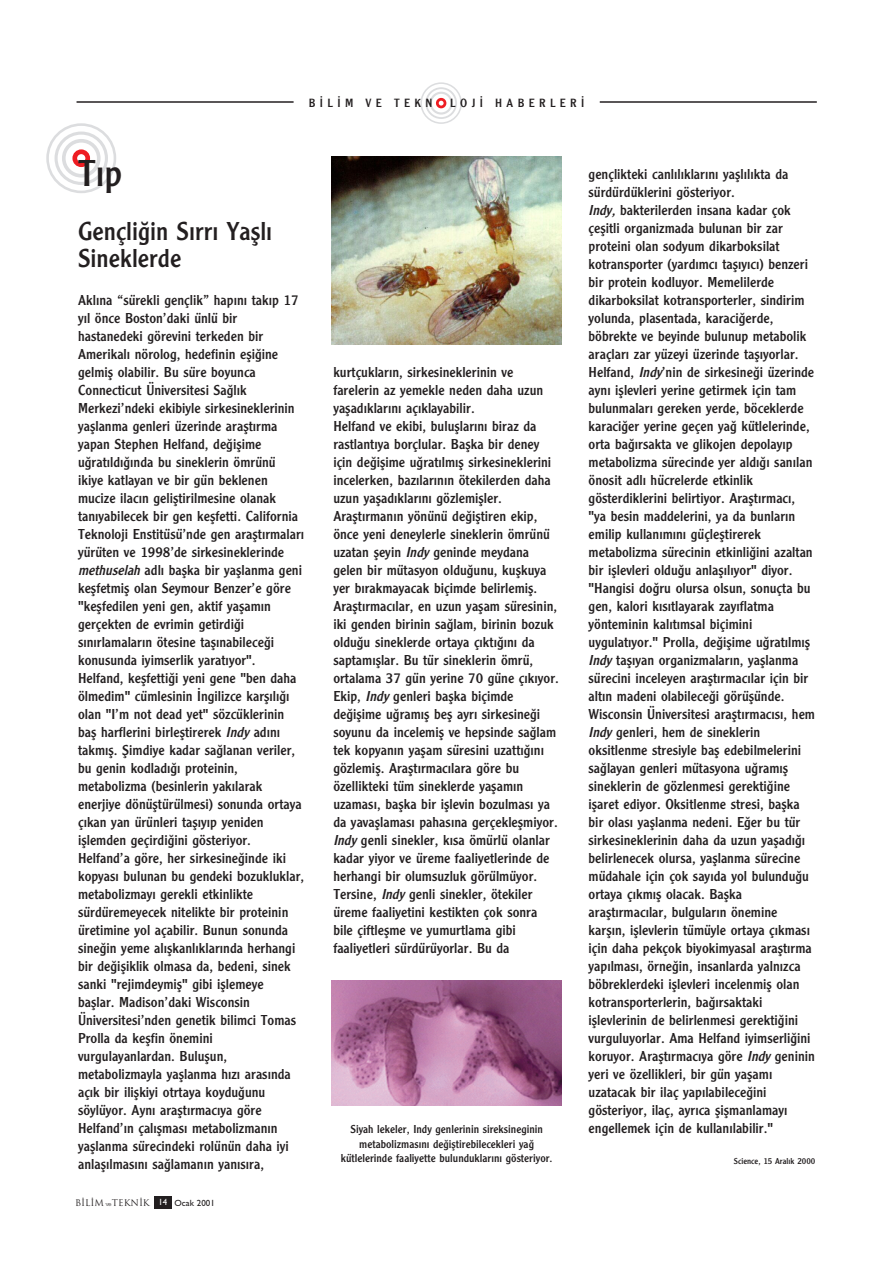
<style>
.page{position:relative;width:893px;height:1263px;background:#fff}
.page>*{position:absolute;margin:0;border:0;box-sizing:border-box;transform-origin:0 0}
.t1{font:39px "Clearface Gothic";color:#231f20}
.t2{font:27px/27px "Clearface Gothic";color:#231f20}
.t3{font:15px/18px "Clearface Gothic";color:#231f20}
.t4{font:12.45px "Clearface Gothic";letter-spacing:.35em;color:#231f20}
.t5{font:12px/14.4px "Clearface Gothic";color:#231f20;text-align:center}
.t6{font:9px "Trajan Plain";color:#231f20}
.t7{font:9px "Clearface Gothic";color:#231f20}
.s1{font-style:italic}
.s2{font-family:"Courier";font-size:6px}
.s3{font-family:"Gill Sans";font-weight:500;color:#fff}
.s4{font-family:"Gill Sans";font-weight:500}
</style>
<div class="page">
<div style="left:154px;top:1196px;width:17px;height:13px;background:#231f20"></div>
<div style="left:429px;top:92px;width:23px;height:23px;border:2px solid #dcdddf;border-radius:50%"></div>
<div style="left:436px;top:98px;width:10px;height:10px;border:3px solid #ee1d23;border-radius:50%"></div>
<div style="left:425px;top:87px;width:32px;height:32px;border:2px solid #dcdddf;border-radius:50%"></div>
<div style="left:420px;top:82px;width:42px;height:42px;border:2px solid #dcdddf;border-radius:50%"></div>
<hr style="left:76px;top:101px;width:217px;height:2px;background:#231f20">
<hr style="left:599px;top:101px;width:217px;height:2px;background:#231f20">
<svg style="left:46px;top:123px;width:70px;height:70px"></svg>
<img style="left:332px;top:981px;width:229px;height:125px">
<img style="left:332px;top:157px;width:229px;height:188px">
<p class="t4" style="left:309px;top:99px;width:125px">B‹L‹M VE TEKN</p>
<p class="t4" style="left:450px;top:99px;width:136px">LOJ‹ HABERLER‹</p>
<h1 class="t1" style="left:78px;top:160px;width:45px">T›p</h1>
<h2 class="t2" style="left:78px;top:220px;width:196px">Gençli¤in S›rr› Yafll›<br>Sineklerde</h2>
<p class="t3" style="left:78px;top:292px;width:228px">Akl›na “sürekli gençlik” hap›n› tak›p 17 y›l önce Boston’daki ünlü bir hastanedeki görevini terkeden bir Amerikal› nörolog, hedefinin efli¤ine gelmifl olabilir. Bu süre boyunca Connecticut Üniversitesi Sa¤l›k Merkezi’ndeki ekibiyle sirkesineklerinin yafllanma genleri üzerinde araflt›rma yapan Stephen Helfand, de¤iflime u¤rat›ld›¤›nda bu sineklerin ömrünü ikiye katlayan ve bir gün beklenen mucize ilac›n gelifltirilmesine olanak tan›yabilecek bir gen keflfetti. California Teknoloji Enstitüsü’nde gen araflt›rmalar› yürüten ve 1998’de sirkesineklerinde <span class="s1">methuselah</span> adl› baflka bir yafllanma geni keflfetmifl olan Seymour Benzer’e göre "keflfedilen yeni gen, aktif yaflam›n gerçekten de evrimin getirdi¤i s›n›rlamalar›n ötesine tafl›nabilece¤i konusunda iyimserlik yarat›yor".<br>Helfand, keflfetti¤i yeni gene "ben daha ölmedim" cümlesinin ‹ngilizce karfl›l›¤› olan "I’m not dead yet" sözcüklerinin bafl harflerini birlefltirerek <span class="s1">Indy</span> ad›n› takm›fl. fiimdiye kadar sa¤lanan veriler, bu genin kodlad›¤› proteinin, metabolizma (besinlerin yak›larak enerjiye dönüfltürülmesi) sonunda ortaya ç›kan yan ürünleri tafl›y›p yeniden ifllemden geçirdi¤ini gösteriyor.<br>Helfand’a göre, her sirkesine¤inde iki kopyas› bulunan bu gendeki bozukluklar, metabolizmay› gerekli etkinlikte sürdüremeyecek nitelikte bir proteinin üretimine yol açabilir. Bunun sonunda sine¤in yeme al›flkanl›klar›nda herhangi bir de¤ifliklik olmasa da, bedeni, sinek sanki "rejimdeymifl" gibi ifllemeye<br>bafllar. Madison’daki Wisconsin Üniversitesi’nden genetik bilimci Tomas Prolla da keflfin önemini vurgulayanlardan. Buluflun, metabolizmayla yafllanma h›z› aras›nda aç›k bir iliflkiyi otrtaya koydu¤unu söylüyor. Ayn› araflt›rmac›ya göre Helfand’›n çal›flmas› metabolizman›n yafllanma sürecindeki rolünün daha iyi anlafl›lmas›n› sa¤laman›n yan›s›ra,</p>
<p class="t6" style="left:75px;top:1197px;width:141px">B‹L‹M <span class="s2">ve</span>TEKN‹K <span class="s3">14</span> <span class="s4">Ocak 2001</span></p>
<p class="t3" style="left:333px;top:364px;width:227px">kurtçuklar›n, sirkesineklerinin ve farelerin az yemekle neden daha uzun yaflad›klar›n› aç›klayabilir.<br>Helfand ve ekibi, bulufllar›n› biraz da rastlant›ya borçlular. Baflka bir deney için de¤iflime u¤rat›lm›fl sirkesineklerini incelerken, baz›lar›n›n ötekilerden daha uzun yaflad›klar›n› gözlemifller.<br>Araflt›rman›n yönünü de¤ifltiren ekip, önce yeni deneylerle sineklerin ömrünü uzatan fleyin <span class="s1">Indy</span> geninde meydana gelen bir mütasyon oldu¤unu, kuflkuya yer b›rakmayacak biçimde belirlemifl.<br>Araflt›rmac›lar, en uzun yaflam süresinin, iki genden birinin sa¤lam, birinin bozuk oldu¤u sineklerde ortaya ç›kt›¤›n› da saptam›fllar. Bu tür sineklerin ömrü, ortalama 37 gün yerine 70 güne ç›k›yor.<br>Ekip, <span class="s1">Indy</span> genleri baflka biçimde de¤iflime u¤ram›fl befl ayr› sirkesine¤i soyunu da incelemifl ve hepsinde sa¤lam tek kopyan›n yaflam süresini uzatt›¤›n› gözlemifl. Araflt›rmac›lara göre bu özellikteki tüm sineklerde yaflam›n uzamas›, baflka bir ifllevin bozulmas› ya da yavafllamas› pahas›na gerçekleflmiyor.<br><span class="s1">Indy</span> genli sinekler, k›sa ömürlü olanlar kadar yiyor ve üreme faaliyetlerinde de herhangi bir olumsuzluk görülmüyor.<br>Tersine, <span class="s1">Indy</span> genli sinekler, ötekiler üreme faaliyetini kestikten çok sonra bile çiftleflme ve yumurtlama gibi faaliyetleri sürdürüyorlar. Bu da</p>
<p class="t5" style="left:341px;top:1123px;width:213px">Siyah lekeler, Indy genlerinin sireksineginin metabolizmas›n› de¤ifltirebilecekleri ya¤ kütlelerinde faaliyette bulunduklar›n› gösteriyor.</p>
<p class="t3" style="left:588px;top:166px;width:228px">gençlikteki canl›l›klar›n› yafll›l›kta da sürdürdüklerini gösteriyor.<br><span class="s1">Indy,</span> bakterilerden insana kadar çok çeflitli organizmada bulunan bir zar proteini olan sodyum dikarboksilat kotransporter (yard›mc› tafl›y›c›) benzeri bir protein kodluyor. Memelilerde dikarboksilat kotransporterler, sindirim yolunda, plasentada, karaci¤erde, böbrekte ve beyinde bulunup metabolik araçlar› zar yüzeyi üzerinde tafl›yorlar.<br>Helfand, <span class="s1">Indy</span>’nin de sirkesine¤i üzerinde ayn› ifllevleri yerine getirmek için tam bulunmalar› gereken yerde, böceklerde karaci¤er yerine geçen ya¤ kütlelerinde, orta ba¤›rsakta ve glikojen depolay›p metabolizma sürecinde yer ald›¤› san›lan önosit adl› hücrelerde etkinlik gösterdiklerini belirtiyor. Araflt›rmac›, "ya besin maddelerini, ya da bunlar›n emilip kullan›m›n› güçlefltirerek metabolizma sürecinin etkinli¤ini azaltan bir ifllevleri oldu¤u anlafl›l›yor" diyor. "Hangisi do¤ru olursa olsun, sonuçta bu gen, kalori k›s›tlayarak zay›flatma yönteminin kal›t›msal biçimini uygulat›yor." Prolla, de¤iflime u¤rat›lm›fl <span class="s1">Indy</span> tafl›yan organizmalar›n, yafllanma sürecini inceleyen araflt›rmac›lar için bir alt›n madeni olabilece¤i görüflünde.<br>Wisconsin Üniversitesi araflt›rmac›s›, hem <span class="s1">Indy</span> genleri, hem de sineklerin oksitlenme stresiyle bafl edebilmelerini sa¤layan genleri mütasyona u¤ram›fl sineklerin de gözlenmesi gerekti¤ine iflaret ediyor. Oksitlenme stresi, baflka bir olas› yafllanma nedeni. E¤er bu tür sirkesineklerinin daha da uzun yaflad›¤› belirlenecek olursa, yafllanma sürecine müdahale için çok say›da yol bulundu¤u ortaya ç›km›fl olacak. Baflka araflt›rmac›lar, bulgular›n önemine karfl›n, ifllevlerin tümüyle ortaya ç›kmas› için daha pekçok biyokimyasal araflt›rma yap›lmas›, örne¤in, insanlarda yaln›zca böbreklerdeki ifllevleri incelenmifl olan kotransporterlerin, ba¤›rsaktaki ifllevlerinin de belirlenmesi gerekti¤ini vurguluyorlar. Ama Helfand iyimserli¤ini koruyor. Araflt›rmac›ya göre <span class="s1">Indy</span> geninin yeri ve özellikleri, bir gün yaflam› uzatacak bir ilaç yap›labilece¤ini gösteriyor, ilaç, ayr›ca fliflmanlamay› engellemek için de kullan›labilir."</p>
<p class="t7" style="left:733px;top:1158px;width:83px">Science, 15 Aral›k 2000</p>
</div>
